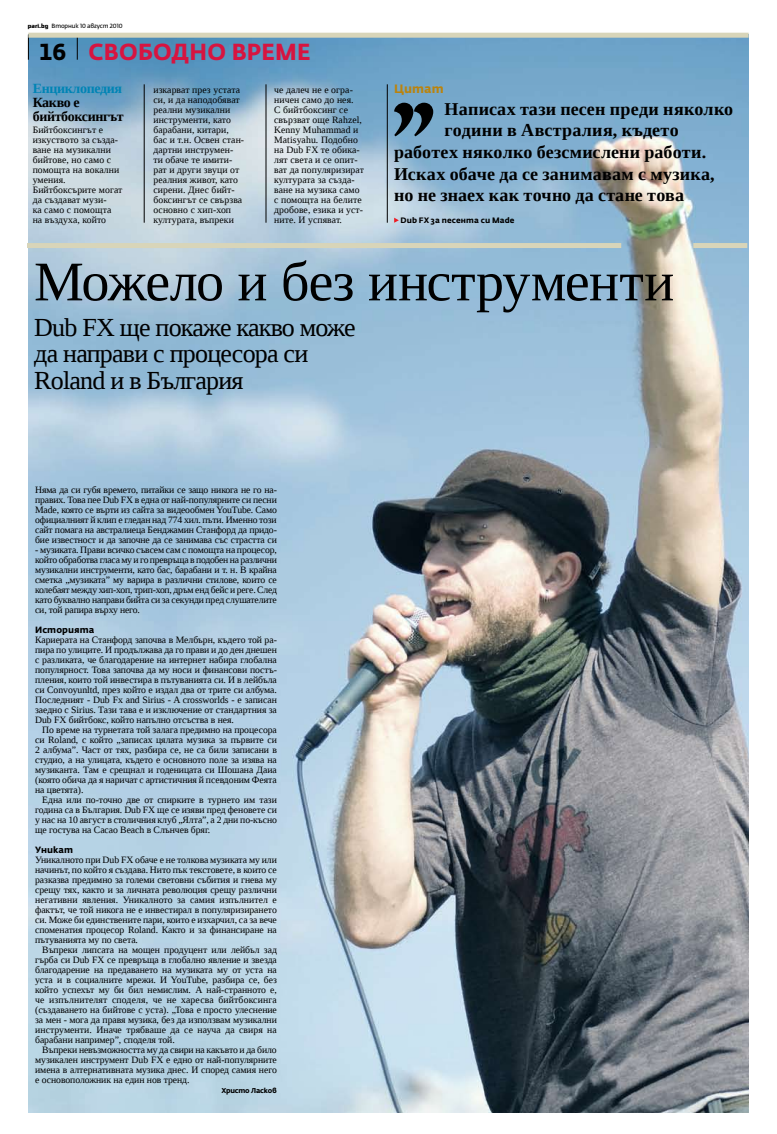
<style>
.page{position:relative;width:777px;height:1134px;background:#fff}
.page>*{position:absolute;margin:0;border:0;box-sizing:border-box;transform-origin:0 0}
.t1{font:56px "Liberation Serif";letter-spacing:-.015em;color:#000}
.t2{font:26px/26.1px "Liberation Serif";letter-spacing:-.03em;color:#000}
.t3{font:700 23px "Fedra Sans Alt Pro";letter-spacing:.01em;color:#d71440;scale:.96 1}
.t4{font:700 18px "Liberation Serif";letter-spacing:.015em;color:#000}
.t5{font:700 14px/14px "Liberation Serif";letter-spacing:-.025em;color:#000}
.t6{font:700 12px "Fedra Sans Alt Pro";color:#ba830d}
.t7{font:9.7px/10px "Liberation Serif";letter-spacing:-.005em;color:#000}
.t8{font:9.7px "Liberation Serif";letter-spacing:.015em;color:#000}
.t9{font:700 9px "Fedra Sans Alt Pro";letter-spacing:.01em;color:#000}
.t10{font:700 7.8px "Fedra Sans Alt Pro";letter-spacing:.01em;color:#000}
.t11{font:700 7px "Fedra Sans Alt Pro";letter-spacing:-.025em;color:#000}
.t12{font:6px "Fedra Sans Alt Pro";letter-spacing:-.02em;color:#000}
.s1{font-family:"District";font-weight:500}
.s2{color:#000}
.s3{color:#0084b5}
</style>
<div class="page">
<img style="left:28px;top:38px;width:720px;height:1075px">
<svg style="left:28px;top:38px;width:1px;height:22px"></svg>
<svg style="left:77px;top:38px;width:1px;height:22px"></svg>
<div style="left:28px;top:33px;width:720px;height:5px;background:#d8d5b9"></div>
<div style="left:27px;top:243px;width:594px;height:5px;background:#d8d5b9"></div>
<hr style="left:387px;top:84px;width:1px;height:139px;background:#000">
<svg style="left:394px;top:103px;width:39px;height:33px"></svg>
<svg style="left:394px;top:218px;width:5px;height:5px"></svg>
<hr style="left:266px;top:84px;width:1px;height:139px;background:#000">
<hr style="left:144px;top:84px;width:1px;height:139px;background:#000">
<div style="left:693px;top:243px;width:54px;height:5px;background:#d8d5b9"></div>
<p class="t12" style="left:28px;top:22px;width:96px"><span class="s1">pari.bg</span> Вторник 10 август 2010</p>
<p class="t3" style="left:40px;top:37px;width:284px"><span class="s2">16</span> Свободно време</p>
<p class="t5" style="left:33px;top:81px;width:93px"><span class="s3">Енциклопедия<br></span>Какво е бийтбоксингът</p>
<p class="t7" style="left:33px;top:124px;width:91px">Бийтбоксингът е изкуството за създа&shy;ване на музикални бийтове, но само с помощта на вокални умения.<br>Бийтбоксърите могат да създават музи-<br>ка само с помощта на въздуха, който</p>
<p class="t7" style="left:153px;top:84px;width:92px">изкарват през устата си, и да наподобяват реални музикални инструменти, като барабани, китари, бас и т.н. Освен стан&shy;дартни инструмен&shy;ти обаче те имити&shy;рат и други звуци от реалния живот, като сирени. Днес бийт&shy;боксингът се свързва основно с хип-хоп културата, въпреки</p>
<p class="t7" style="left:274px;top:84px;width:91px">че далеч не е огра&shy;ничен само до нея.<br>С бийтбоксинг се свързват още Rahzel,<br>Kenny Muhammad и<br>Matisyahu. Подобно на Dub FX те обика&shy;лят света и се опит&shy;ват да популяризират културата за създа&shy;ване на музика само с помощта на белите дробове, езика и уст&shy;ните. И успяват.</p>
<p class="t6" style="left:394px;top:81px;width:51px">Цитат</p>
<p class="t4" style="left:444px;top:97px;width:290px">Написах тази песен преди няколко</p>
<p class="t4" style="left:444px;top:118px;width:235px">години в Австралия, където</p>
<p class="t4" style="left:394px;top:140px;width:313px">работех няколко безсмислени работи.</p>
<p class="t4" style="left:394px;top:162px;width:322px">Исках обаче да се занимавам с музика,</p>
<p class="t4" style="left:394px;top:183px;width:291px">но не знаех как точно да стане това</p>
<p class="t10" style="left:400px;top:215px;width:116px">Dub FX за песента си Made</p>
<p class="t1" style="left:34px;top:245px;width:641px">Можело и без инструменти</p>
<p class="t2" style="left:34px;top:314px;width:323px">Dub FX ще покаже какво може да направи с процесора си<br>Roland и в България</p>
<p class="t7" style="left:35px;top:484px;width:243px;text-align:justify">Няма да си губя времето, питайки се защо никога не го на&shy;правих. Това пее Dub FX в една от най-популярните си песни Made, която се върти из сайта за видеообмен YouTube. Само официалният й клип е гледан над 774 хил. пъти. Именно този сайт помага на австралиеца Бенджамин Станфорд да придо&shy;бие известност и да започне да се занимава със страстта си</p>
<p class="t7" style="left:35px;top:544px;width:243px;text-align:justify">- музиката. Прави всичко съвсем сам с помощта на процесор, който обработва гласа му и го превръща в подобен на различни музикални инструменти, като бас, барабани и т. н. В крайна сметка „музиката” му варира в различни стилове, които се колебаят между хип-хоп, трип-хоп, дръм енд бейс и реге. След като буквално направи бийта си за секунди пред слушателите си, той рапира върху него.</p>
<p class="t9" style="left:35px;top:624px;width:61px">Историята</p>
<p class="t7" style="left:35px;top:634px;width:243px">Кариерата на Станфорд започва в Мелбърн, където той ра-</p>
<p class="t7" style="left:35px;top:644px;width:243px">пира по улиците. И продължава да го прави и до ден днешен</p>
<p class="t7" style="left:35px;top:654px;width:243px">с разликата, че благодарение на интернет набира глобална</p>
<p class="t7" style="left:35px;top:664px;width:243px">популярност. Това започва да му носи и финансови постъ-</p>
<p class="t7" style="left:35px;top:674px;width:243px">пления, които той инвестира в пътуванията си. И в лейбъла</p>
<p class="t7" style="left:35px;top:684px;width:243px">си Convoyunltd, през който е издал два от трите си албума.</p>
<p class="t7" style="left:35px;top:694px;width:243px">Последният - Dub Fx and Sirius - A crossworlds - е записан</p>
<p class="t7" style="left:35px;top:704px;width:243px">заедно с Sirius. Тази тава е и изключение от стандартния за</p>
<p class="t7" style="left:35px;top:714px;width:200px">Dub FX бийтбокс, който напълно отсъства в нея.</p>
<p class="t7" style="left:42px;top:724px;width:236px">По време на турнетата той залага предимно на процесора</p>
<p class="t7" style="left:35px;top:734px;width:243px">си Roland, с който „записах цялата музика за първите си</p>
<p class="t7" style="left:35px;top:744px;width:243px">2 албума”. Част от тях, разбира се, не са били записани в</p>
<p class="t7" style="left:35px;top:754px;width:243px">студио, а на улицата, където е основното поле за изява на</p>
<p class="t7" style="left:35px;top:764px;width:243px">музиканта. Там е срещнал и годеницата си Шошана Даиа</p>
<p class="t7" style="left:35px;top:774px;width:243px">(която обича да я наричат с артистичния й псевдоним Феята</p>
<p class="t7" style="left:35px;top:784px;width:50px">на цветята).</p>
<p class="t7" style="left:42px;top:794px;width:236px">Една или по-точно две от спирките в турнето им тази</p>
<p class="t7" style="left:35px;top:804px;width:243px">година са в България. Dub FX ще се изяви пред феновете си</p>
<p class="t7" style="left:35px;top:814px;width:243px">у нас на 10 август в столичния клуб „Ялта”, а 2 дни по-късно</p>
<p class="t7" style="left:35px;top:824px;width:177px">ще гостува на Cacao Beach в Слънчев бряг.</p>
<p class="t9" style="left:35px;top:844px;width:40px">Уникат</p>
<p class="t7" style="left:35px;top:854px;width:243px">Уникалното при Dub FX обаче е не толкова музиката му или</p>
<p class="t7" style="left:35px;top:864px;width:243px">начинът, по който я създава. Нито пък текстовете, в които се</p>
<p class="t7" style="left:35px;top:874px;width:243px">разказва предимно за големи световни събития и гнева му</p>
<p class="t7" style="left:35px;top:884px;width:243px">срещу тях, както и за личната революция срещу различни</p>
<p class="t7" style="left:35px;top:894px;width:243px">негативни явления. Уникалното за самия изпълнител е</p>
<p class="t7" style="left:35px;top:904px;width:243px">фактът, че той никога не е инвестирал в популяризирането</p>
<p class="t7" style="left:35px;top:914px;width:243px">си. Може би единствените пари, които е изхарчил, са за вече</p>
<p class="t7" style="left:35px;top:924px;width:243px">споменатия процесор Roland. Както и за финансиране на</p>
<p class="t7" style="left:35px;top:934px;width:104px">пътуванията му по света.</p>
<p class="t7" style="left:42px;top:944px;width:236px">Въпреки липсата на мощен продуцент или лейбъл зад</p>
<p class="t7" style="left:35px;top:954px;width:243px">гърба си Dub FX се превръща в глобално явление и звезда</p>
<p class="t7" style="left:35px;top:964px;width:243px">благодарение на предаването на музиката му от уста на</p>
<p class="t7" style="left:35px;top:974px;width:243px">уста и в социалните мрежи. И YouTube, разбира се, без</p>
<p class="t7" style="left:35px;top:984px;width:243px">който успехът му би бил немислим. А най-странното е,</p>
<p class="t8" style="left:35px;top:993px;width:243px">че изпълнителят споделя, че не харесва бийтбоксинга</p>
<p class="t7" style="left:35px;top:1004px;width:243px">(създаването на бийтове с уста). „Това е просто улеснение</p>
<p class="t7" style="left:35px;top:1014px;width:243px">за мен - мога да правя музика, без да използвам музикални</p>
<p class="t7" style="left:35px;top:1024px;width:243px">инструменти. Иначе трябваше да се науча да свиря на</p>
<p class="t7" style="left:35px;top:1034px;width:141px">барабани например”, споделя той.</p>
<p class="t7" style="left:42px;top:1044px;width:236px">Въпреки невъзможността му да свири на какъвто и да било</p>
<p class="t7" style="left:35px;top:1054px;width:243px">музикален инструмент Dub FX е едно от най-популярните</p>
<p class="t7" style="left:35px;top:1064px;width:243px">имена в алтернативната музика днес. И според самия него</p>
<p class="t7" style="left:35px;top:1074px;width:156px">е основоположник на един нов тренд.</p>
<p class="t11" style="left:221px;top:1086px;width:57px">Христо Ласков</p>
</div>
